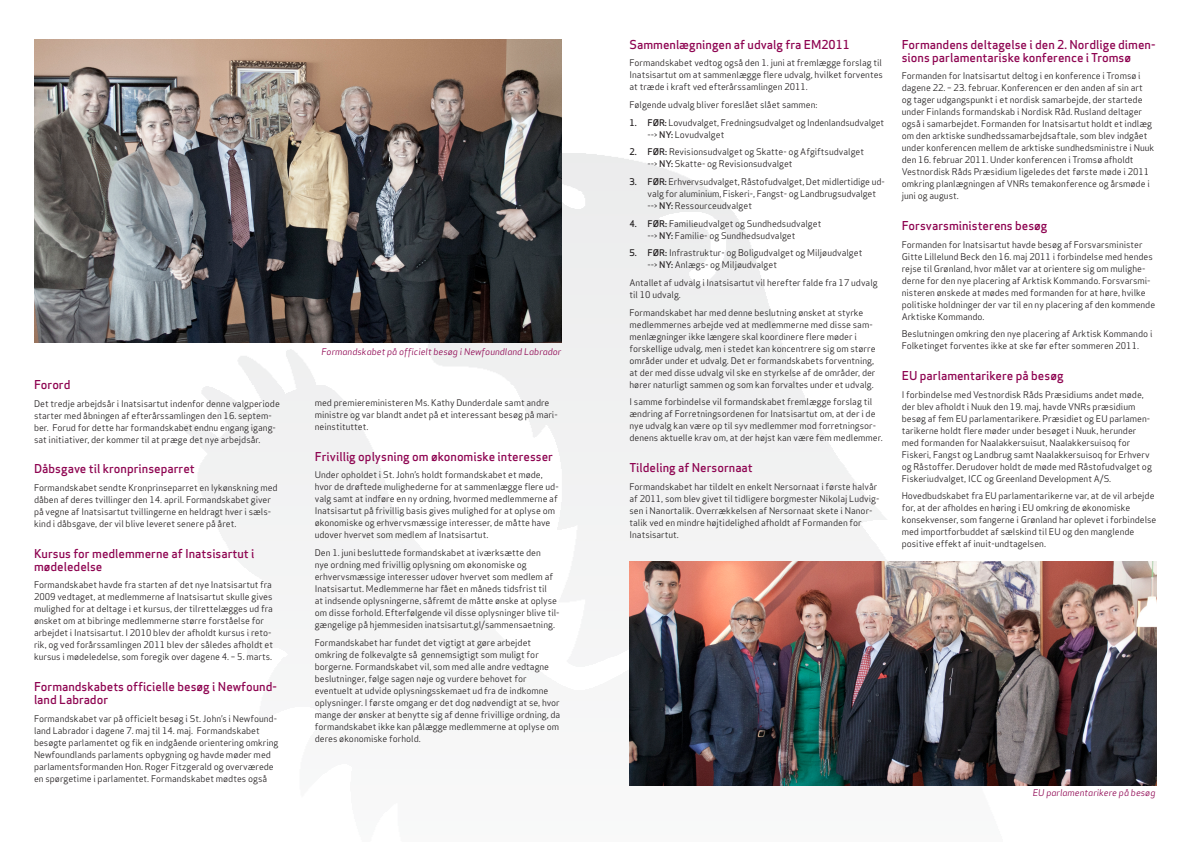
<style>
.page{position:relative;width:1191px;height:842px;background:#fff}
.page>*{position:absolute;margin:0;border:0;box-sizing:border-box;transform-origin:0 0}
.overskrift{font:500 12px/13px "Apex Sans";color:#8e0451}
.brød{font:9px/12px "Apex Sans";color:#231f20}
.overskrift-2{font:9px/12px "Apex Sans";color:#231f20}
.brød-2{font:italic 9px "Apex Sans";color:#8e0451}
.s1{font-weight:500}
</style>
<div class="page">
<img style="left:181px;top:153px;width:821px;height:633px">
<img style="left:629px;top:561px;width:528px;height:224px">
<img style="left:34px;top:40px;width:527px;height:302px">
<p class="overskrift" style="left:34px;top:376px;width:38px">Forord</p>
<p class="brød" style="left:34px;top:396px;width:247px">Det tredje arbejdsår i Inatsisartut indenfor denne valgperiode starter med åbningen af efterårssamlingen den 16. septem&shy;ber. Forud for dette har formandskabet endnu engang igang&shy;sat initiativer, der kommer til at præge det nye arbejdsår.</p>
<p class="overskrift" style="left:34px;top:461px;width:162px">Dåbsgave til kronprinseparret</p>
<p class="overskrift-2" style="left:34px;top:481px;width:245px">Formandskabet sendte Kronprinseparret en lykønskning med dåben af deres tvillinger den 14. april. Formandskabet giver på vegne af Inatsisartut tvillingerne en heldragt hver i sæls&shy;kind i dåbsgave, der vil blive leveret senere på året.</p>
<p class="overskrift" style="left:34px;top:545px;width:222px">Kursus for medlemmerne af Inatsisartut i mødeledelse</p>
<p class="brød" style="left:34px;top:578px;width:241px">Formandskabet havde fra starten af det nye Inatsisartut fra 2009 vedtaget, at medlemmerne af Inatsisartut skulle gives mulighed for at deltage i et kursus, der tilrettelægges ud fra ønsket om at bibringe medlemmerne større forståelse for arbejdet i Inatsisartut. I 2010 blev der afholdt kursus i reto&shy;rik, og ved forårssamlingen 2011 blev der således afholdt et kursus i mødeledelse, som foregik over dagene 4. – 5. marts.</p>
<p class="overskrift" style="left:34px;top:678px;width:244px">Formandskabets officielle besøg i Newfound&shy;land Labrador</p>
<p class="brød" style="left:34px;top:711px;width:246px">Formandskabet var på officielt besøg i St. John’s i Newfound&shy;land Labrador i dagene 7. maj til 14. maj. Formandskabet besøgte parlamentet og fik en indgående orientering omkring Newfoundlands parlaments opbygning og havde møder med parlamentsformanden Hon. Roger Fitzgerald og overværede en spørgetime i parlamentet. Formandskabet mødtes også</p>
<p class="brød-2" style="left:321px;top:344px;width:241px">Formandskabet på officielt besøg i Newfoundland Labrador</p>
<p class="brød" style="left:315px;top:396px;width:244px">med premiereministeren Ms. Kathy Dunderdale samt andre ministre og var blandt andet på et interessant besøg på mari&shy;neinstituttet.</p>
<p class="overskrift" style="left:315px;top:448px;width:240px">Frivillig oplysning om økonomiske interesser</p>
<p class="brød" style="left:315px;top:468px;width:245px">Under opholdet i St. John’s holdt formandskabet et møde, hvor de drøftede mulighederne for at sammenlægge flere ud&shy;valg samt at indføre en ny ordning, hvormed medlemmerne af Inatsisartut på frivillig basis gives mulighed for at oplyse om økonomiske og erhvervsmæssige interesser, de måtte have udover hvervet som medlem af Inatsisartut.</p>
<p class="brød" style="left:315px;top:546px;width:246px">Den 1. juni besluttede formandskabet at iværksætte den<br>nye ordning med frivillig oplysning om økonomiske og erhvervsmæssige interesser udover hvervet som medlem af Inatsisartut. Medlemmerne har fået en måneds tidsfrist til<br>at indsende oplysningerne, såfremt de måtte ønske at oplyse om disse forhold. Efterfølgende vil disse oplysninger blive til&shy;gængelige på hjemmesiden inatsisartut.gl/sammensaetning.</p>
<p class="brød" style="left:315px;top:636px;width:247px">Formandskabet har fundet det vigtigt at gøre arbejdet omkring de folkevalgte så gennemsigtigt som muligt for borgerne. Formandskabet vil, som med alle andre vedtagne beslutninger, følge sagen nøje og vurdere behovet for eventuelt at udvide oplysningsskemaet ud fra de indkomne oplysninger. I første omgang er det dog nødvendigt at se, hvor mange der ønsker at benytte sig af denne frivillige ordning, da formandskabet ikke kan pålægge medlemmerne at oplyse om deres økonomiske forhold.</p>
<p class="overskrift" style="left:629px;top:36px;width:222px">Sammenlægningen af udvalg fra EM2011</p>
<p class="brød" style="left:629px;top:56px;width:255px;text-align:justify">Formandskabet vedtog også den 1. juni at fremlægge forslag til Inatsisartut om at sammenlægge flere udvalg, hvilket forventes at træde i kraft ved efterårssamlingen 2011.</p>
<p class="brød" style="left:629px;top:98px;width:189px">Følgende udvalg bliver foreslået slået sammen:</p>
<p class="brød" style="left:647px;top:116px;width:238px;text-indent:-18px"><span class="s1">1. FØR:</span> Lovudvalget, Fredningsudvalget og Indenlandsudvalget --&gt; <span class="s1">NY:</span> Lovudvalget</p>
<p class="brød" style="left:647px;top:145px;width:218px;text-indent:-18px"><span class="s1">2. FØR:</span> Revisionsudvalget og Skatte- og Afgiftsudvalget --&gt; <span class="s1">NY:</span> Skatte- og Revisionsudvalget</p>
<p class="brød" style="left:647px;top:175px;width:239px;text-indent:-18px"><span class="s1">3. FØR:</span> Erhvervsudvalget, Råstofudvalget, Det midlertidige ud&shy;valg for aluminium, Fiskeri-, Fangst- og Landbrugsudvalget --&gt; <span class="s1">NY:</span> Ressourceudvalget</p>
<p class="brød" style="left:647px;top:217px;width:175px;text-indent:-18px"><span class="s1">4. FØR:</span> Familieudvalget og Sundhedsudvalget --&gt; <span class="s1">NY:</span> Familie- og Sundhedsudvalget</p>
<p class="brød" style="left:647px;top:246px;width:216px;text-indent:-18px"><span class="s1">5. FØR:</span> Infrastruktur- og Boligudvalget og Miljøudvalget --&gt; <span class="s1">NY:</span> Anlægs- og Miljøudvalget</p>
<p class="brød" style="left:629px;top:276px;width:250px">Antallet af udvalg i Inatsisartut vil herefter falde fra 17 udvalg til 10 udvalg.</p>
<p class="brød" style="left:629px;top:306px;width:247px">Formandskabet har med denne beslutning ønsket at styrke medlemmernes arbejde ved at medlemmerne med disse sam&shy;menlægninger ikke længere skal koordinere flere møder i forskellige udvalg, men i stedet kan koncentrere sig om større områder under et udvalg. Det er formandskabets forventning, at der med disse udvalg vil ske en styrkelse af de områder, der hører naturligt sammen og som kan forvaltes under et udvalg.</p>
<p class="brød" style="left:629px;top:395px;width:255px">I samme forbindelse vil formandskabet fremlægge forslag til ændring af Forretningsordenen for Inatsisartut om, at der i de nye udvalg kan være op til syv medlemmer mod forretningsor&shy;denens aktuelle krav om, at der højst kan være fem medlemmer.</p>
<p class="overskrift" style="left:629px;top:460px;width:125px">Tildeling af Nersornaat</p>
<p class="brød" style="left:629px;top:480px;width:251px">Formandskabet har tildelt en enkelt Nersornaat i første halvår af 2011, som blev givet til tidligere borgmester Nikolaj Ludvig&shy;sen i Nanortalik. Overrækkelsen af Nersornaat skete i Nanor&shy;talik ved en mindre højtidelighed afholdt af Formanden for Inatsisartut.</p>
<p class="overskrift" style="left:901px;top:36px;width:255px">Formandens deltagelse i den 2. Nordlige dimen&shy;sions parlamentariske konference i Tromsø</p>
<p class="brød" style="left:901px;top:69px;width:254px">Formanden for Inatsisartut deltog i en konference i Tromsø i dagene 22. – 23. februar. Konferencen er den anden af sin art og tager udgangspunkt i et nordisk samarbejde, der startede under Finlands formandskab i Nordisk Råd. Rusland deltager også i samarbejdet. Formanden for Inatsisartut holdt et indlæg om den arktiske sundhedssamarbejdsaftale, som blev indgået under konferencen mellem de arktiske sundhedsministre i Nuuk den 16. februar 2011. Under konferencen i Tromsø afholdt Vestnordisk Råds Præsidium ligeledes det første møde i 2011 omkring planlægningen af VNRs temakonference og årsmøde i juni og august.</p>
<p class="overskrift" style="left:901px;top:218px;width:147px">Forsvarsministerens besøg</p>
<p class="brød" style="left:901px;top:238px;width:255px">Formanden for Inatsisartut havde besøg af Forsvarsminister Gitte Lillelund Beck den 16. maj 2011 i forbindelse med hendes rejse til Grønland, hvor målet var at orientere sig om mulighe&shy;derne for den nye placering af Arktisk Kommando. Forsvarsmi&shy;nisteren ønskede at mødes med formanden for at høre, hvilke politiske holdninger der var til en ny placering af den kommende Arktiske Kommando.</p>
<p class="brød" style="left:901px;top:327px;width:252px">Beslutningen omkring den nye placering af Arktisk Kommando i<br>Folketinget forventes ikke at ske før efter sommeren 2011.</p>
<p class="overskrift" style="left:901px;top:368px;width:163px">EU parlamentarikere på besøg</p>
<p class="brød" style="left:901px;top:388px;width:252px">I forbindelse med Vestnordisk Råds Præsidiums andet møde, der blev afholdt i Nuuk den 19. maj, havde VNRs præsidium besøg af fem EU parlamentarikere. Præsidiet og EU parlamen&shy;tarikerne holdt flere møder under besøget i Nuuk, herunder med formanden for Naalakkersuisut, Naalakkersuisoq for Fiskeri, Fangst og Landbrug samt Naalakkersuisoq for Erhverv og Råstoffer. Derudover holdt de møde med Råstofudvalget og Fiskeriudvalget, ICC og Greenland Development A/S.</p>
<p class="brød" style="left:901px;top:489px;width:256px">Hovedbudskabet fra EU parlamentarikerne var, at de vil arbejde for, at der afholdes en høring i EU omkring de økonomiske konsekvenser, som fangerne i Grønland har oplevet i forbindelse med importforbuddet af sælskind til EU og den manglende positive effekt af inuit-undtagelsen.</p>
<p class="brød-2" style="left:1033px;top:785px;width:124px">EU parlamentarikere på besøg</p>
</div>
